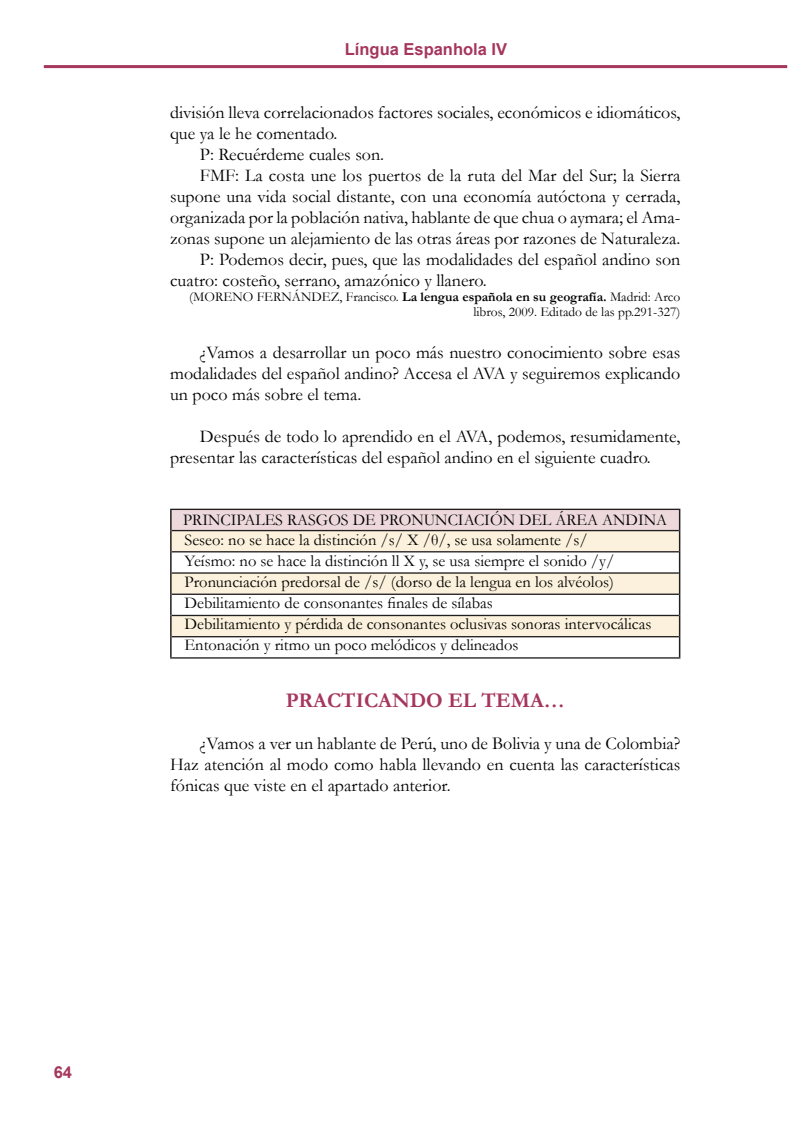
<style>
.page{position:relative;width:808px;height:1127px;background:#fff}
.page>*{position:absolute;margin:0;border:0;box-sizing:border-box;transform-origin:0 0}
.A_-_Entretitulos{font:700 21px "Garamond";color:#a5365d}
.A_-_Texto{font:18px/21px "Garamond";color:#000}
.A_-_Texto-2{font:16.5px "Garamond";color:#000}
.t1{font:700 16.5px "Arial";color:#a5365d}
.A_-_Legenda{font:13.5px/15px "Garamond";color:#000;text-align:right}
.s1{font-weight:700}
</style>
<div class="page">
<hr style="left:44px;top:65px;width:743px;height:3px;background:#a5365d">
<div style="left:171px;top:509px;width:509px;height:21px;background:#edd9db"></div>
<svg style="left:172px;top:531px;width:507px;height:105px;fill:#fbf1dc"></svg>
<hr style="left:170px;top:509px;width:510px;height:1px;background:#231f20">
<hr style="left:172px;top:530px;width:507px;height:1px;background:#231f20">
<hr style="left:172px;top:551px;width:507px;height:1px;background:#231f20">
<hr style="left:172px;top:572px;width:507px;height:2px;background:#231f20">
<hr style="left:172px;top:593px;width:507px;height:2px;background:#231f20">
<hr style="left:172px;top:615px;width:507px;height:1px;background:#231f20">
<hr style="left:172px;top:636px;width:507px;height:1px;background:#231f20">
<hr style="left:170px;top:657px;width:510px;height:1px;background:#231f20">
<hr style="left:170px;top:510px;width:2px;height:20px;background:#231f20">
<hr style="left:170px;top:530px;width:2px;height:22px;background:#231f20">
<hr style="left:170px;top:552px;width:2px;height:21px;background:#231f20">
<hr style="left:170px;top:573px;width:2px;height:21px;background:#231f20">
<hr style="left:170px;top:594px;width:2px;height:21px;background:#231f20">
<hr style="left:170px;top:615px;width:2px;height:22px;background:#231f20">
<hr style="left:170px;top:637px;width:2px;height:20px;background:#231f20">
<svg style="left:679px;top:510px;width:1px;height:147px"></svg>
<p class="t1" style="left:345px;top:38px;width:164px">Língua Espanhola IV</p>
<p class="A_-_Texto" style="left:170px;top:101px;width:512px">división lleva correlacionados factores sociales, económicos e idiomáticos, que ya le he comentado.</p>
<p class="A_-_Texto" style="left:200px;top:143px;width:186px">P: Recuérdeme cuales son.</p>
<p class="A_-_Texto" style="left:170px;top:164px;width:512px;text-align:justify;text-indent:30px">FMF: La costa une los puertos de la ruta del Mar del Sur; la Sierra supone una vida social distante, con una economía autóctona y cerrada, organizada por la población nativa, hablante de que chua o aymara; el Ama&shy;zonas supone un alejamiento de las otras áreas por razones de Naturaleza.</p>
<p class="A_-_Texto" style="left:170px;top:248px;width:512px;text-indent:30px">P: Podemos decir, pues, que las modalidades del español andino son cuatro: costeño, serrano, amazónico y llanero.</p>
<p class="A_-_Legenda" style="left:189px;top:289px;width:493px">(MORENO FERNÁNDEZ, Francisco. <span class="s1">La lengua española en su geografía.</span> Madrid: Arco libros, 2009. Editado de las pp.291-327)</p>
<p class="A_-_Texto" style="left:170px;top:341px;width:512px;text-align:justify;text-indent:30px">¿Vamos a desarrollar un poco más nuestro conocimiento sobre esas modalidades del español andino? Accesa el AVA y seguiremos explicando un poco más sobre el tema.</p>
<p class="A_-_Texto" style="left:170px;top:425px;width:512px;text-indent:30px">Después de todo lo aprendido en el AVA, podemos, resumidamente, presentar las características del español andino en el siguiente cuadro.</p>
<p class="A_-_Texto-2" style="left:183px;top:509px;width:485px">PRINCIPALES RASGOS DE PRONUNCIACIÓN DEL ÁREA ANDINA</p>
<p class="A_-_Texto-2" style="left:184px;top:529px;width:405px">Seseo: no se hace la distinción /s/ X /θ/, se usa solamente /s/</p>
<p class="A_-_Texto-2" style="left:184px;top:550px;width:431px">Yeísmo: no se hace la distinción ll X y, se usa siempre el sonido /y/</p>
<p class="A_-_Texto-2" style="left:184px;top:571px;width:431px">Pronunciación predorsal de /s/ (dorso de la lengua en los alvéolos)</p>
<p class="A_-_Texto-2" style="left:184px;top:592px;width:310px">Debilitamiento de consonantes finales de sílabas</p>
<p class="A_-_Texto-2" style="left:184px;top:613px;width:468px">Debilitamiento y pérdida de consonantes oclusivas sonoras intervocálicas</p>
<p class="A_-_Texto-2" style="left:184px;top:634px;width:336px">Entonación y ritmo un poco melódicos y delineados</p>
<p class="A_-_Entretitulos" style="left:286px;top:686px;width:281px">PRACTICANDO EL TEMA…</p>
<p class="A_-_Texto" style="left:170px;top:732px;width:512px;text-align:justify;text-indent:30px">¿Vamos a ver un hablante de Perú, uno de Bolivia y una de Colombia?<br>Haz atención al modo como habla llevando en cuenta las características fónicas que viste en el apartado anterior.</p>
<p class="t1" style="left:54px;top:1061px;width:20px">64</p>
</div>
